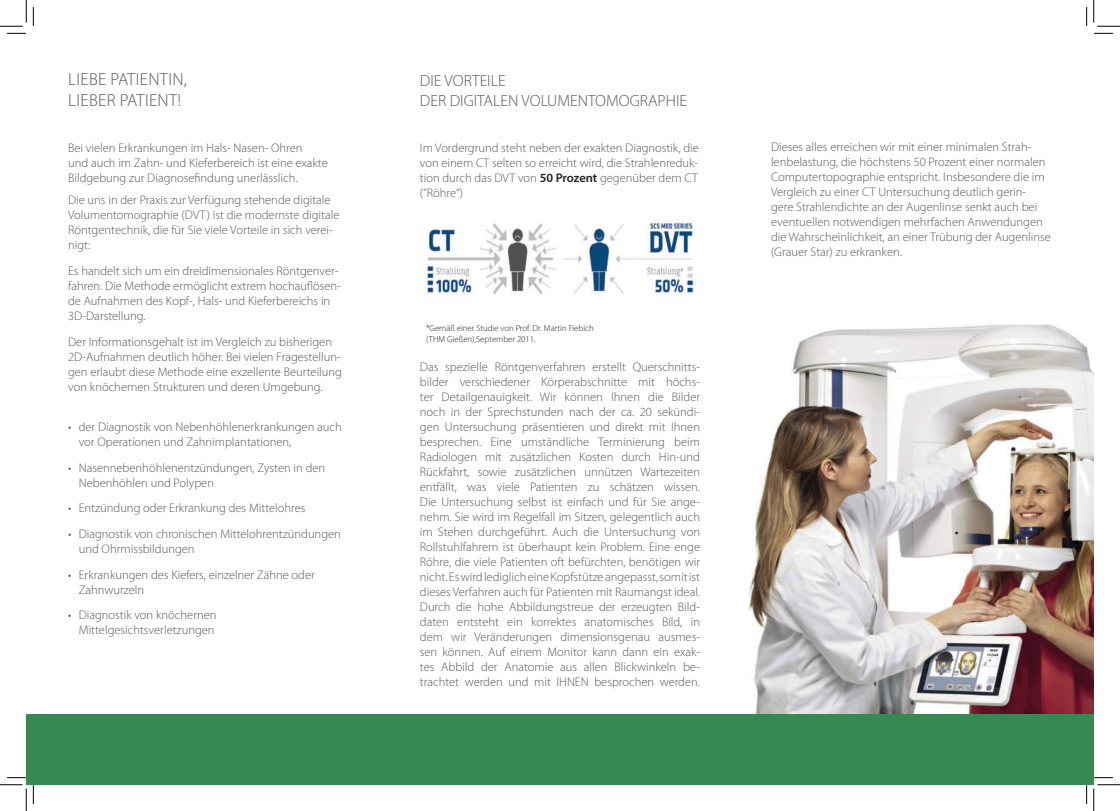
<style>
.page{position:relative;width:1120px;height:811px;background:#fff}
.page>*{position:absolute;margin:0;border:0;box-sizing:border-box;transform-origin:0 0}
.t1{font:300 17.5px/21px "Myriad Pro";letter-spacing:.02em;color:#57585a}
.t2{font:300 16.25px/19.5px "Myriad Pro";color:#57585a}
.t3{font:300 12.5px/15px "Myriad Pro";color:#57585a}
.t4{font:300 8.75px/10.5px "Myriad Pro";color:#231f20}
.s1{color:#368953}
.s2{font-weight:600;color:#231f20}
</style>
<div class="page">
<img style="left:740px;top:324px;width:353px;height:391px">
<img style="left:424px;top:219px;width:272px;height:76px">
<div style="left:26px;top:715px;width:1067px;height:70px;background:#368953"></div>
<svg style="left:7px;top:33px;width:19px;height:1px"></svg>
<svg style="left:1094px;top:33px;width:18px;height:1px"></svg>
<svg style="left:7px;top:777px;width:19px;height:1px"></svg>
<svg style="left:1093px;top:777px;width:19px;height:1px"></svg>
<svg style="left:33px;top:7px;width:1px;height:19px"></svg>
<svg style="left:33px;top:785px;width:1px;height:19px"></svg>
<svg style="left:0;top:0;width:27px;height:27px"></svg>
<svg style="left:0;top:784px;width:27px;height:27px"></svg>
<svg style="left:1093px;top:0;width:26px;height:27px"></svg>
<svg style="left:1093px;top:784px;width:26px;height:27px"></svg>
<h1 class="t1" style="left:68px;top:71px;width:120px">LIEBE PATIENTIN,<br>LIEBER PATIENT<span class="s1">!</span></h1>
<p class="t3" style="left:68px;top:141px;width:261px">Bei vielen Erkrankungen im Hals- Nasen- Ohren<br>und auch im Zahn- und Kieferbereich ist eine exakte<br>Bildgebung zur Diagnosefindung unerlässlich.</p>
<p class="t3" style="left:68px;top:194px;width:273px">Die uns in der Praxis zur Verfügung stehende digitale Volumentomographie (DVT) ist die modernste digitale Röntgentechnik, die für Sie viele Vorteile in sich verei&shy;nigt:</p>
<p class="t3" style="left:68px;top:264px;width:274px">Es handelt sich um ein dreidimensionales Röntgenver&shy;fahren. Die Methode ermöglicht extrem hochauflösen&shy;de Aufnahmen des Kopf-, Hals- und Kieferbereichs in 3D-Darstellung.</p>
<p class="t3" style="left:68px;top:335px;width:275px">Der Informationsgehalt ist im Vergleich zu bisherigen 2D-Aufnahmen deutlich höher. Bei vielen Fragestellun&shy;gen erlaubt diese Methode eine exzellente Beurteilung von knöchernen Strukturen und deren Umgebung.</p>
<p class="t3" style="left:79px;top:420px;width:264px;text-indent:-11px">• der Diagnostik von Nebenhöhlenerkrankungen auch vor Operationen und Zahnimplantationen,</p>
<p class="t3" style="left:79px;top:461px;width:248px;text-indent:-11px">• Nasennebenhöhlenentzündungen, Zysten in den<br>Nebenhöhlen und Polypen</p>
<p class="t3" style="left:68px;top:502px;width:239px">• Entzündung oder Erkrankung des Mittelohres</p>
<p class="t3" style="left:79px;top:527px;width:263px;text-indent:-11px">• Diagnostik von chronischen Mittelohrentzündungen und Ohrmissbildungen</p>
<p class="t3" style="left:79px;top:568px;width:237px;text-indent:-11px">• Erkrankungen des Kiefers, einzelner Zähne oder<br>Zahnwurzeln</p>
<p class="t3" style="left:68px;top:609px;width:150px;text-align:right">• Diagnostik von knöchernen<br>Mittelgesichtsverletzungen</p>
<h2 class="t2" style="left:420px;top:72px;width:268px">DIE VORTEILE<br>DER DIGITALEN VOLUMENTOMOGRAPHIE</h2>
<p class="t3" style="left:420px;top:141px;width:280px;text-align:justify">Im Vordergrund steht neben der exakten Diagnostik, die von einem CT selten so erreicht wird, die Strahlenreduk&shy;tion durch das DVT von <span class="s2">50 Prozent</span> gegenüber dem CT (“Röhre“)</p>
<p class="t4" style="left:426px;top:324px;width:169px">*Gemäß einer Studie von Prof. Dr. Martin Fiebich (THM Gießen),September 2011.</p>
<p class="t3" style="left:420px;top:360px;width:281px;text-align:justify">Das spezielle Röntgenverfahren erstellt Querschnitts&shy;bilder verschiedener Körperabschnitte mit höchs&shy;ter Detailgenauigkeit. Wir können Ihnen die Bilder noch in der Sprechstunden nach der ca. 20 sekündi&shy;gen Untersuchung präsentieren und direkt mit Ihnen besprechen. Eine umständliche Terminierung beim Radiologen mit zusätzlichen Kosten durch Hin-und Rückfahrt, sowie zusätzlichen unnützen Wartezeiten entfällt, was viele Patienten zu schätzen wissen.<br>Die Untersuchung selbst ist einfach und für Sie ange&shy;nehm. Sie wird im Regelfall im Sitzen, gelegentlich auch im Stehen durchgeführt. Auch die Untersuchung von Rollstuhlfahrern ist überhaupt kein Problem. Eine enge Röhre, die viele Patienten oft befürchten, benötigen wir nicht. Es wird lediglich eine Kopfstütze angepasst, somit ist dieses Verfahren auch für Patienten mit Raumangst ideal.<br>Durch die hohe Abbildungstreue der erzeugten Bild&shy;daten entsteht ein korrektes anatomisches Bild, in dem wir Veränderungen dimensionsgenau ausmes&shy;sen können. Auf einem Monitor kann dann ein exak&shy;tes Abbild der Anatomie aus allen Blickwinkeln be&shy;trachtet werden und mit IHNEN besprochen werden.</p>
<p class="t3" style="left:770px;top:141px;width:281px">Dieses alles erreichen wir mit einer minimalen Strah&shy;lenbelastung, die höchstens 50 Prozent einer normalen Computertopographie entspricht. Insbesondere die im Vergleich zu einer CT Untersuchung deutlich gerin&shy;gere Strahlendichte an der Augenlinse senkt auch bei eventuellen notwendigen mehrfachen Anwendungen die Wahrscheinlichkeit, an einer Trübung der Augenlinse (Grauer Star) zu erkranken.</p>
</div>
